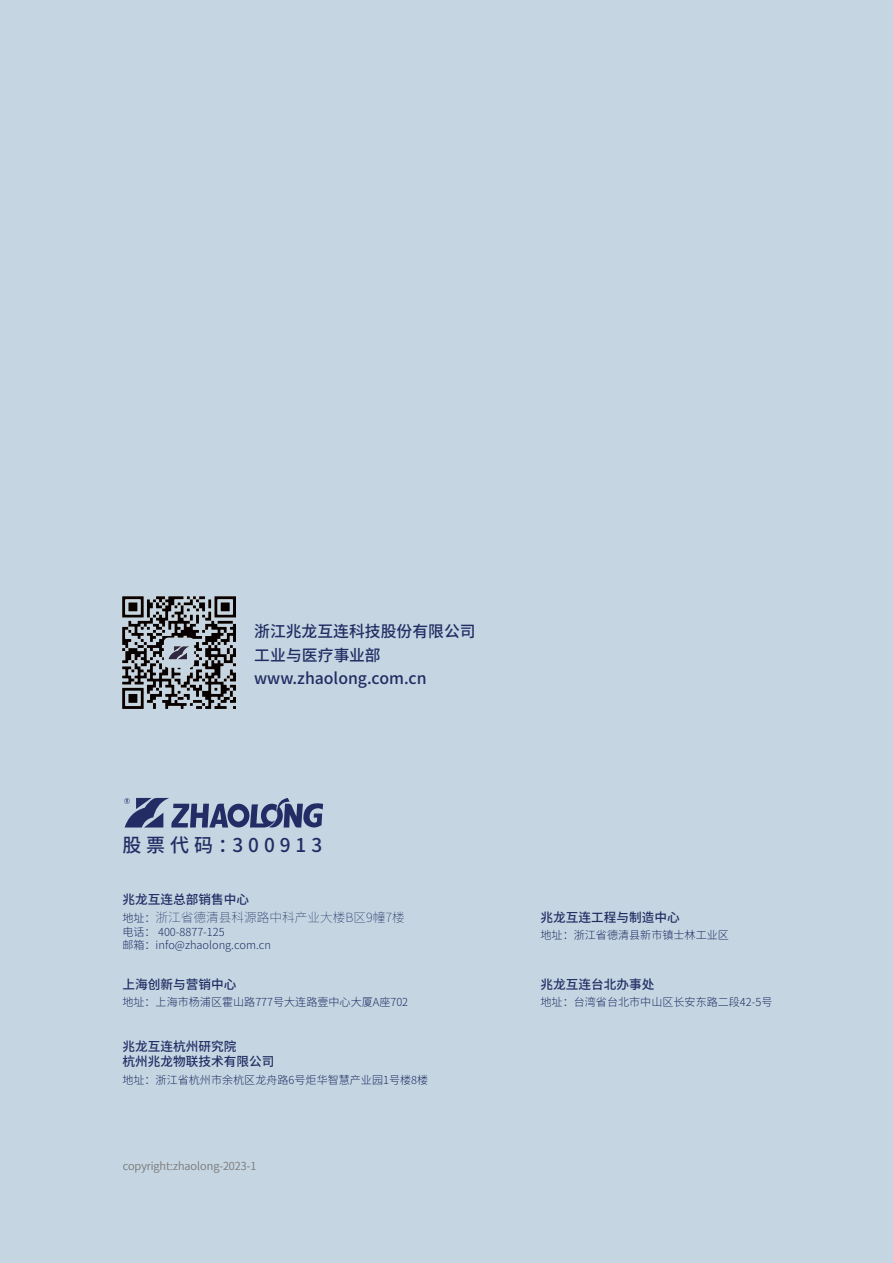
<style>
.page{position:relative;width:893px;height:1263px;background:#c5d6e2}
.page>*{position:absolute;margin:0;border:0;box-sizing:border-box;transform-origin:0 0}
.t1{font:500 19.05px "Source Han Sans CN";letter-spacing:.26em;color:#232c64}
.t2{font:500 15.9px/23.7px "Source Han Sans CN";color:#232c64}
.t3{font:500 12.6px/15.1px "Source Han Sans CN";color:#232c64}
.t4{font:200 12.6px "Source Han Sans CN";color:#232c64}
.t5{font:300 11.1px/13.4px "Source Han Sans CN";color:#232c64}
.t6{font:300 11.1px "Source Han Sans CN";color:#858686}
.s1{font-weight:300;font-size:11.1px}
</style>
<div class="page">
<img style="left:123px;top:596px;width:112px;height:112px">
<svg style="left:124px;top:798px;width:199px;height:30px"></svg>
<h2 class="t2" style="left:254px;top:620px;width:223px">浙江兆龙互连科技股份有限公司工业与医疗事业部www.zhaolong.com.cn</h2>
<h1 class="t1" style="left:122px;top:834px;width:201px">股票代码：300913</h1>
<p class="t3" style="left:122px;top:892px;width:128px">兆龙互连总部销售中心</p>
<p class="t4" style="left:122px;top:910px;width:284px"><span class="s1">地址：</span>浙江省德清县科源路中科产业大楼B区9幢7楼</p>
<p class="t3" style="left:540px;top:910px;width:141px">兆龙互连工程与制造中心</p>
<p class="t5" style="left:122px;top:925px;width:150px">电话： 400-8877-125<br>邮箱：info@zhaolong.com.cn</p>
<p class="t5" style="left:540px;top:928px;width:190px">地址：浙江省德清县新市镇士林工业区</p>
<p class="t3" style="left:122px;top:977px;width:115px">上海创新与营销中心</p>
<p class="t5" style="left:122px;top:995px;width:287px">地址：上海市杨浦区霍山路777号大连路壹中心大厦A座702</p>
<p class="t3" style="left:122px;top:1039px;width:153px">兆龙互连杭州研究院<br>杭州兆龙物联技术有限公司</p>
<p class="t5" style="left:122px;top:1073px;width:307px">地址：浙江省杭州市余杭区龙舟路6号炬华智慧产业园1号楼8楼</p>
<p class="t6" style="left:123px;top:1160px;width:135px">copyright:zhaolong-2023-1</p>
<p class="t3" style="left:540px;top:977px;width:115px">兆龙互连台北办事处</p>
<p class="t5" style="left:540px;top:996px;width:233px">地址：台湾省台北市中山区长安东路二段42-5号</p>
</div>
